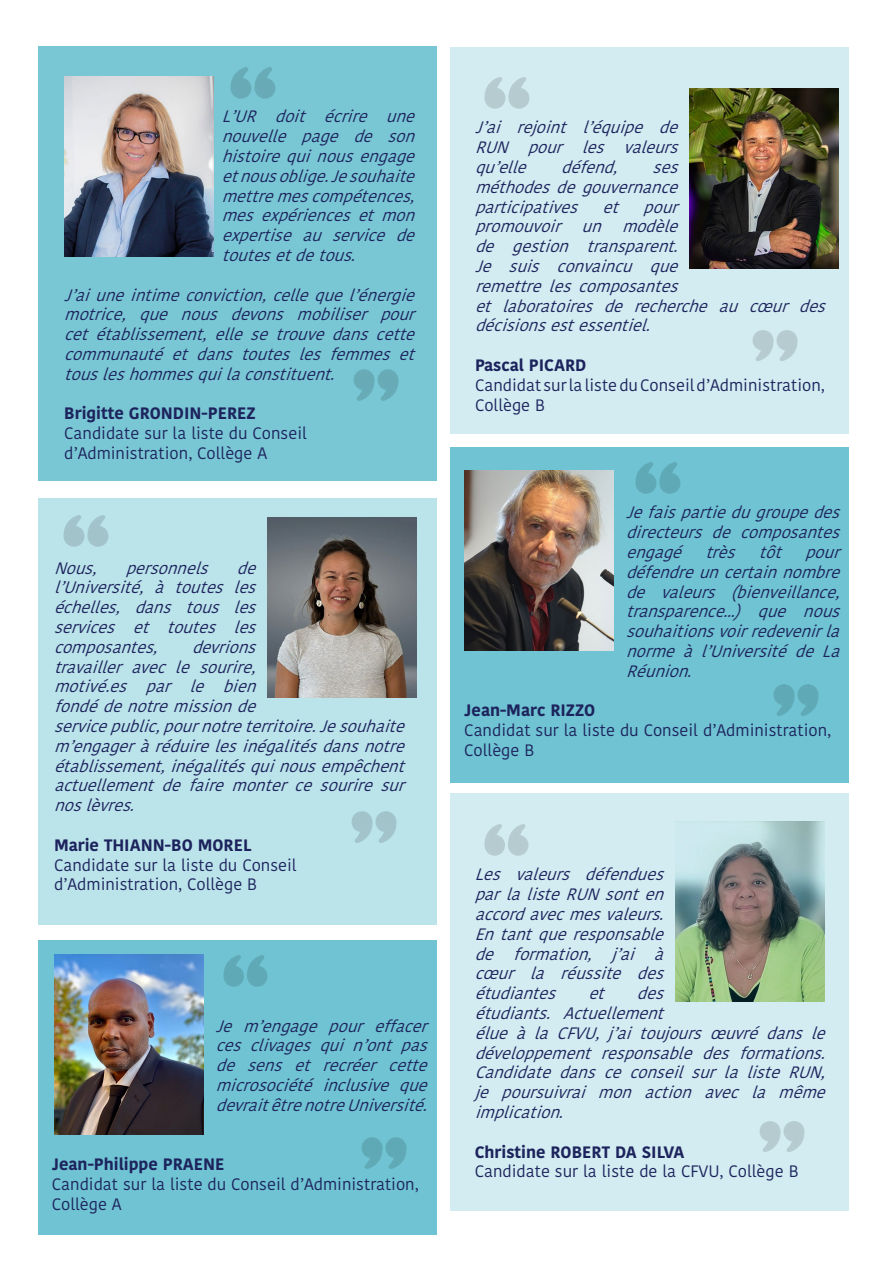
<style>
.page{position:relative;width:893px;height:1263px;background:#fff}
.page>*{position:absolute;margin:0;border:0;box-sizing:border-box;transform-origin:0 0}
.t1{font:italic 16.5px/19.8px "Kohinoor Telugu";color:#1d245d;text-align:justify}
.t2{font:16.5px/19.8px "Kohinoor Telugu";color:#1d245d}
.t3{font:700 16.5px "Kohinoor Telugu";color:#1d245d}
</style>
<div class="page">
<div style="left:451px;top:447px;width:398px;height:335px;background:#6fc3d2"></div>
<div style="left:38px;top:497px;width:399px;height:427px;background:#bbe3ea"></div>
<div style="left:451px;top:47px;width:398px;height:387px;background:#d2ecf1"></div>
<div style="left:38px;top:47px;width:399px;height:434px;background:#79c7d5"></div>
<img style="left:64px;top:77px;width:149px;height:180px">
<img style="left:353px;top:369px;width:46px;height:32px">
<img style="left:230px;top:67px;width:46px;height:32px">
<img style="left:690px;top:88px;width:149px;height:180px">
<img style="left:484px;top:77px;width:46px;height:32px">
<img style="left:752px;top:330px;width:46px;height:31px">
<img style="left:268px;top:518px;width:149px;height:180px">
<img style="left:351px;top:811px;width:46px;height:32px">
<img style="left:63px;top:515px;width:46px;height:32px">
<img style="left:464px;top:470px;width:149px;height:180px">
<img style="left:635px;top:462px;width:46px;height:32px">
<img style="left:773px;top:684px;width:46px;height:32px">
<svg style="left:450px;top:794px;width:399px;height:417px;background:#c6dfe0"></svg>
<img style="left:483px;top:816px;width:47px;height:47px">
<div style="left:38px;top:940px;width:399px;height:295px;background:#6fc3d2"></div>
<img style="left:223px;top:955px;width:45px;height:32px">
<img style="left:361px;top:1137px;width:46px;height:32px">
<img style="left:54px;top:954px;width:149px;height:180px">
<img style="left:759px;top:1113px;width:46px;height:47px">
<p class="t1" style="left:222px;top:107px;width:203px">L’UR doit écrire une nouvelle page de son histoirequinousengage etnousoblige.Jesouhaite mettremescompétences, mesexpériencesetmon expertise au service de toutesetdetous.</p>
<p class="t1" style="left:64px;top:285px;width:361px">J’aiuneintimeconviction,cellequel’énergie motrice, que nous devons mobiliser pour cetétablissement,ellesetrouvedanscette communautéetdanstouteslesfemmeset tousleshommesquilaconstituent.</p>
<p class="t3" style="left:64px;top:404px;width:193px">Brigitte GRONDIN-PEREZ</p>
<p class="t2" style="left:64px;top:423px;width:244px">Candidate sur la liste du Conseil d’Administration, Collège A</p>
<p class="t1" style="left:54px;top:558px;width:212px">Nous, personnels de l’Université, à toutes les échelles, dans tous les services et toutes les composantes,</p>
<p class="t1" style="left:54px;top:637px;width:361px;text-align:left;text-indent:138px">devrions travailleraveclesourire,<br>motivé.es par le bien fondédenotremissionde servicepublic,pournotreterritoire.Jesouhaite m’engageràréduirelesinégalitésdansnotre établissement,inégalitésquinousempêchent actuellementdefairemontercesouriresur noslèvres.</p>
<p class="t3" style="left:54px;top:835px;width:199px">Marie THIANN-BO MOREL</p>
<p class="t2" style="left:54px;top:855px;width:244px">Candidate sur la liste du Conseil d’Administration, Collège B</p>
<p class="t1" style="left:216px;top:1016px;width:222px">Je m’engage pour effacer cesclivagesquin’ontpas de sens et recréer cette microsociété inclusive que devraitêtrenotreUniversité.</p>
<p class="t3" style="left:52px;top:1155px;width:174px">Jean-Philippe PRAENE</p>
<p class="t2" style="left:52px;top:1174px;width:368px">Candidat sur la liste du Conseil d’Administration,<br>Collège A</p>
<p class="t1" style="left:475px;top:118px;width:213px">J’ai rejoint l’équipe de RUN pour les valeurs qu’elle</p>
<p class="t1" style="left:561px;top:157px;width:67px">défend,</p>
<p class="t1" style="left:475px;top:157px;width:361px;text-align:left;text-indent:178px">ses méthodesdegouvernance<br>participatives et pour<br>promouvoir un modèle<br>de gestion transparent.<br>Je suis convaincu que remettrelescomposantes<br>et laboratoires de recherche au cœur des décisionsestessentiel.</p>
<p class="t3" style="left:475px;top:356px;width:113px">Pascal PICARD</p>
<p class="t2" style="left:475px;top:375px;width:351px">Candidat sur la liste du Conseil d’Administration,<br>Collège B</p>
<p class="t1" style="left:626px;top:503px;width:224px">Jefaispartiedugroupedes directeursdecomposantes engagé très tôt pour défendreuncertainnombre de valeurs (bienveillance, transparence...) que nous souhaitionsvoirredevenirla normeàl’UniversitédeLa Réunion.</p>
<p class="t3" style="left:464px;top:701px;width:133px">Jean-Marc RIZZO</p>
<p class="t2" style="left:464px;top:721px;width:368px">Candidat sur la liste du Conseil d’Administration,<br>Collège B</p>
<p class="t1" style="left:475px;top:865px;width:199px">Les valeurs défendues parlalisteRUNsonten accordavecmesvaleurs.<br>Entantqueresponsable de formation, j’ai à cœur la réussite des étudiantes</p>
<p class="t1" style="left:475px;top:983px;width:361px;text-align:left;text-indent:162px">des<br>étudiants. Actuellement élueàlaCFVU,j’aitoujoursœuvrédansle développement responsable des formations.<br>CandidatedansceconseilsurlalisteRUN, je poursuivrai mon action avec la même implication.</p>
<p class="t3" style="left:475px;top:1142px;width:211px">Christine ROBERT DA SILVA</p>
<p class="t2" style="left:475px;top:1162px;width:325px">Candidate sur la liste de la CFVU, Collège B</p>
<p class="t1" style="left:588px;top:983px;width:26px">et</p>
</div>
